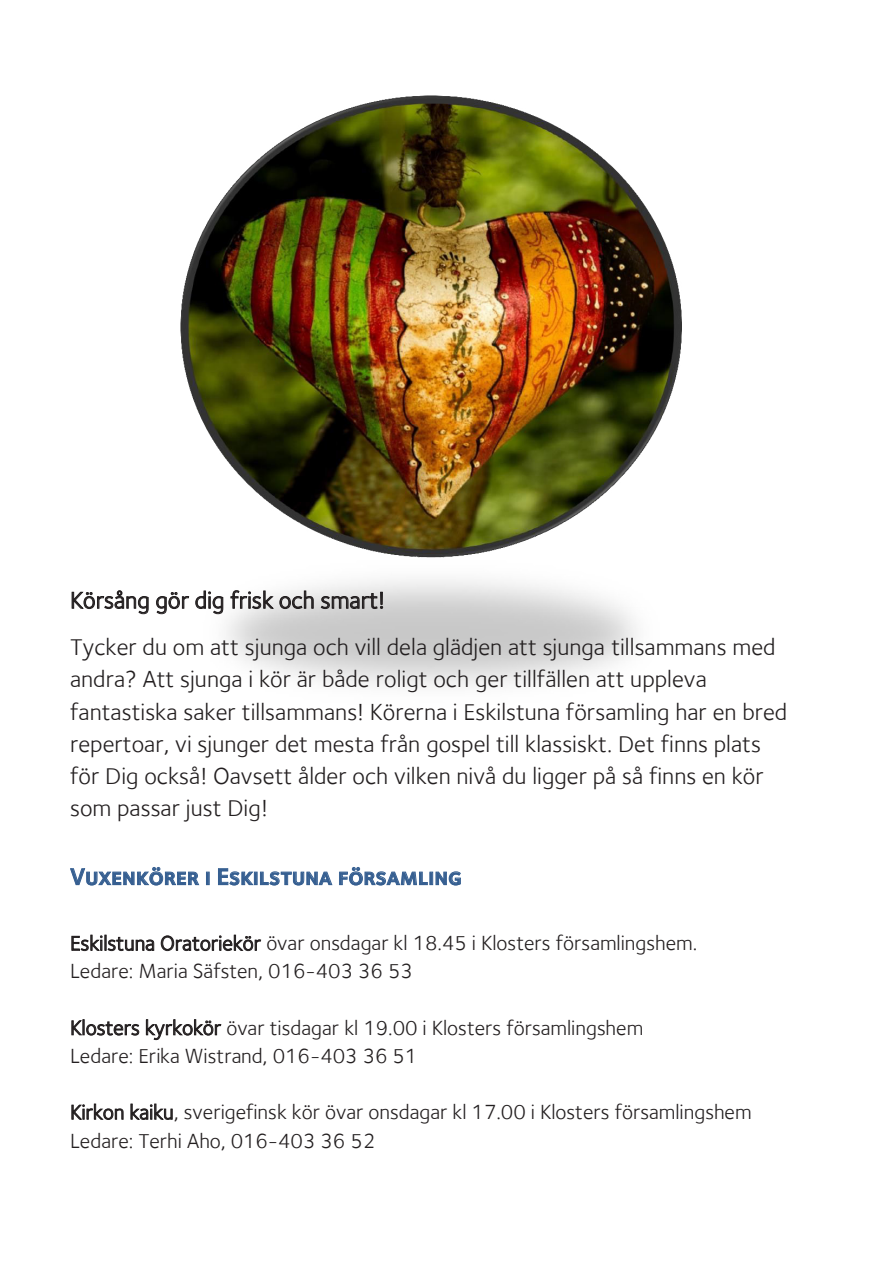
<style>
.page{position:relative;width:893px;height:1263px;background:#fff}
.page>*{position:absolute;margin:0;border:0;box-sizing:border-box;transform-origin:0 0}
.t1{font:24px/32.2px "Foundry Sterling";color:#231f20}
.t2{font:24px "Foundry Sterling Demi Expert";color:#365f91}
.t3{font:21px/28px "Foundry Sterling";color:#231f20}
</style>
<div class="page">
<img style="left:181px;top:96px;width:500px;height:590px">
<svg style="left:71px;top:590px;width:78px;height:24px"></svg>
<svg style="left:156px;top:592px;width:33px;height:22px"></svg>
<svg style="left:195px;top:590px;width:29px;height:24px"></svg>
<svg style="left:230px;top:590px;width:84px;height:19px"></svg>
<svg style="left:321px;top:592px;width:62px;height:18px"></svg>
<svg style="left:70px;top:867px;width:130px;height:19px"></svg>
<div style="left:206px;top:872px;width:4px;height:13px;border:1px solid #365f91"></div>
<svg style="left:218px;top:868px;width:115px;height:18px"></svg>
<svg style="left:339px;top:867px;width:122px;height:19px"></svg>
<svg style="left:71px;top:934px;width:83px;height:17px"></svg>
<svg style="left:161px;top:934px;width:100px;height:17px"></svg>
<svg style="left:71px;top:1019px;width:68px;height:17px"></svg>
<svg style="left:146px;top:1019px;width:76px;height:21px"></svg>
<svg style="left:71px;top:1103px;width:53px;height:17px"></svg>
<svg style="left:130px;top:1103px;width:43px;height:17px"></svg>
<p class="t1" style="left:70px;top:576px;width:707px;line-height:47px">Körsång gör dig frisk och smart!<br>Tycker du om att sjunga och vill dela glädjen att sjunga tillsammans med</p>
<p class="t1" style="left:70px;top:663px;width:719px">andra? Att sjunga i kör är både roligt och ger tillfällen att uppleva fantastiska saker tillsammans! Körerna i Eskilstuna församling har en bred repertoar, vi sjunger det mesta från gospel till klassiskt. Det finns plats för Dig också! Oavsett ålder och vilken nivå du ligger på så finns en kör som passar just Dig!</p>
<p class="t2" style="left:70px;top:862px;width:393px">Vuxenkörer i Eskilstuna församling</p>
<p class="t3" style="left:70px;top:929px;width:629px">Eskilstuna Oratoriekör övar onsdagar kl 18.45 i Klosters församlingshem.<br>Ledare: Maria Säfsten, 016-403 36 53</p>
<p class="t3" style="left:70px;top:1013px;width:575px">Klosters kyrkokör övar tisdagar kl 19.00 i Klosters församlingshem<br>Ledare: Erika Wistrand, 016-403 36 51</p>
<p class="t3" style="left:70px;top:1098px;width:683px">Kirkon kaiku, sverigefinsk kör övar onsdagar kl 17.00 i Klosters församlingshem<br>Ledare: Terhi Aho, 016-403 36 52</p>
</div>
